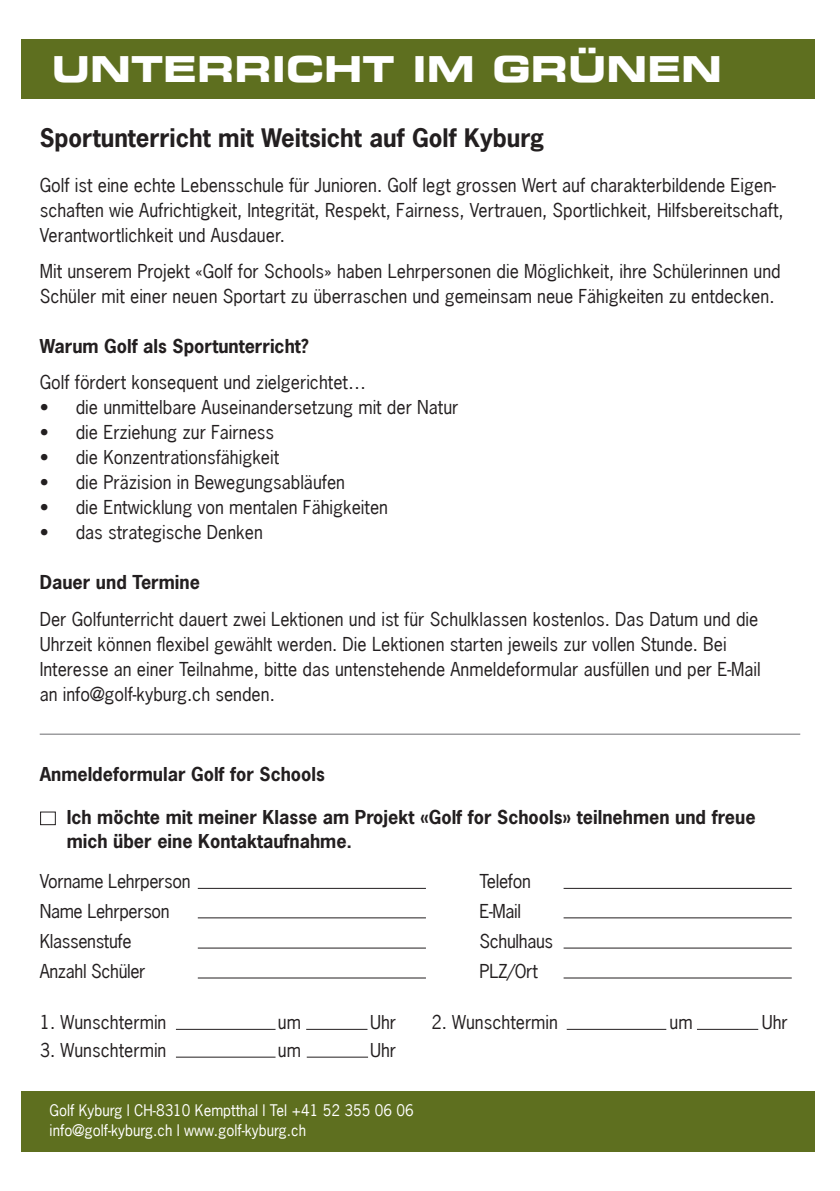
<style>
.page{position:relative;width:840px;height:1191px;background:#fff}
.page>*{position:absolute;margin:0;border:0;box-sizing:border-box;transform-origin:0 0}
.t1{font:36px "Eurostile LT Bold Extended Two";color:#fff}
.t2{font:700 24px "News Gothic";color:#231f20}
.t3{font:18px/25px "News Gothic";color:#231f20}
.t4{font:700 18px/24px "News Gothic";color:#231f20}
.t5{font:18px "News Gothic";letter-spacing:-.02em;color:#231f20}
.t6{font:15px "News Gothic";color:#fff}
</style>
<div class="page">
<div style="left:40px;top:811px;width:16px;height:14px;border:1px solid #231f20"></div>
<div style="left:21px;top:1090px;width:793px;height:61px;background:#5e6f1f"></div>
<div style="left:21px;top:40px;width:793px;height:59px;background:#5e6f1f"></div>
<hr style="left:40px;top:733px;width:759px;height:1px;background:#6c6d70">
<hr style="left:176px;top:1028px;width:99px;height:1px;background:#231f20">
<hr style="left:306px;top:1028px;width:61px;height:1px;background:#231f20">
<hr style="left:176px;top:1056px;width:99px;height:1px;background:#231f20">
<hr style="left:306px;top:1056px;width:62px;height:1px;background:#231f20">
<hr style="left:566px;top:1028px;width:100px;height:1px;background:#231f20">
<hr style="left:696px;top:1028px;width:61px;height:1px;background:#231f20">
<hr style="left:563px;top:888px;width:228px;height:1px;background:#231f20">
<hr style="left:563px;top:947px;width:228px;height:1px;background:#231f20">
<hr style="left:563px;top:977px;width:228px;height:1px;background:#231f20">
<hr style="left:563px;top:917px;width:228px;height:1px;background:#231f20">
<hr style="left:198px;top:888px;width:227px;height:1px;background:#231f20">
<hr style="left:198px;top:947px;width:227px;height:1px;background:#231f20">
<hr style="left:198px;top:977px;width:227px;height:1px;background:#231f20">
<hr style="left:198px;top:917px;width:227px;height:1px;background:#231f20">
<p class="t1" style="left:52px;top:43px;width:671px">UNTERRICHT IM GRÜNEN</p>
<p class="t2" style="left:40px;top:122px;width:505px">Sportunterricht mit Weitsicht auf Golf Kyburg</p>
<p class="t3" style="left:40px;top:172px;width:745px">Golf ist eine echte Lebensschule für Junioren. Golf legt grossen Wert auf charakterbildende Eigen&shy;schaften wie Aufrichtigkeit, Integrität, Respekt, Fairness, Vertrauen, Sportlichkeit, Hilfsbereitschaft,<br>Verantwortlichkeit und Ausdauer.</p>
<p class="t3" style="left:40px;top:258px;width:742px">Mit unserem Projekt «Golf for Schools» haben Lehrpersonen die Möglichkeit, ihre Schülerinnen und<br>Schüler mit einer neuen Sportart zu überraschen und gemeinsam neue Fähigkeiten zu entdecken.</p>
<p class="t4" style="left:40px;top:334px;width:270px">Warum Golf als Sportunterricht?</p>
<p class="t3" style="left:40px;top:370px;width:327px">Golf fördert konsequent und zielgerichtet…</p>
<p class="t3" style="left:40px;top:395px;width:420px">• die unmittelbare Auseinandersetzung mit der Natur</p>
<p class="t3" style="left:40px;top:420px;width:236px">• die Erziehung zur Fairness</p>
<p class="t3" style="left:40px;top:445px;width:241px">• die Konzentrationsfähigkeit</p>
<p class="t3" style="left:40px;top:470px;width:307px">• die Präzision in Bewegungsabläufen</p>
<p class="t3" style="left:40px;top:495px;width:350px">• die Entwicklung von mentalen Fähigkeiten</p>
<p class="t3" style="left:40px;top:520px;width:224px">• das strategische Denken</p>
<p class="t4" style="left:40px;top:570px;width:162px">Dauer und Termine</p>
<p class="t3" style="left:40px;top:606px;width:719px">Der Golfunterricht dauert zwei Lektionen und ist für Schulklassen kostenlos. Das Datum und die<br>Uhrzeit können flexibel gewählt werden. Die Lektionen starten jeweils zur vollen Stunde. Bei</p>
<p class="t3" style="left:40px;top:656px;width:722px">Interesse an einer Teilnahme, bitte das untenstehende Anmeldeformular ausfüllen und per E-Mail</p>
<p class="t3" style="left:40px;top:681px;width:236px">an info@golf-kyburg.ch senden.</p>
<p class="t4" style="left:40px;top:761px;width:286px">Anmeldeformular Golf for Schools</p>
<p class="t4" style="left:67px;top:805px;width:690px">Ich möchte mit meiner Klasse am Projekt «Golf for Schools» teilnehmen und freue mich über eine Kontaktaufnahme.</p>
<p class="t5" style="left:40px;top:870px;width:152px">Vorname Lehrperson</p>
<p class="t5" style="left:40px;top:900px;width:131px">Name Lehrperson</p>
<p class="t5" style="left:40px;top:930px;width:93px">Klassenstufe</p>
<p class="t5" style="left:40px;top:960px;width:107px">Anzahl Schüler</p>
<p class="t3" style="left:40px;top:1009px;width:128px">1. Wunschtermin</p>
<p class="t3" style="left:278px;top:1009px;width:25px">um</p>
<p class="t3" style="left:370px;top:1009px;width:28px">Uhr</p>
<p class="t3" style="left:40px;top:1037px;width:128px">3. Wunschtermin</p>
<p class="t3" style="left:278px;top:1037px;width:25px">um</p>
<p class="t3" style="left:370px;top:1037px;width:28px">Uhr</p>
<p class="t6" style="left:50px;top:1101px;width:365px">Golf Kyburg l CH-8310 Kemptthal l Tel +41 52 355 06 06</p>
<p class="t6" style="left:50px;top:1121px;width:258px">info@golf-kyburg.ch l www.golf-kyburg.ch</p>
<p class="t5" style="left:479px;top:870px;width:53px">Telefon</p>
<p class="t3" style="left:479px;top:899px;width:43px">E-Mail</p>
<p class="t5" style="left:479px;top:930px;width:75px">Schulhaus</p>
<p class="t3" style="left:479px;top:959px;width:60px">PLZ/Ort</p>
<p class="t3" style="left:431px;top:1009px;width:128px">2. Wunschtermin</p>
<p class="t3" style="left:669px;top:1009px;width:25px">um</p>
<p class="t3" style="left:761px;top:1009px;width:28px">Uhr</p>
</div>
